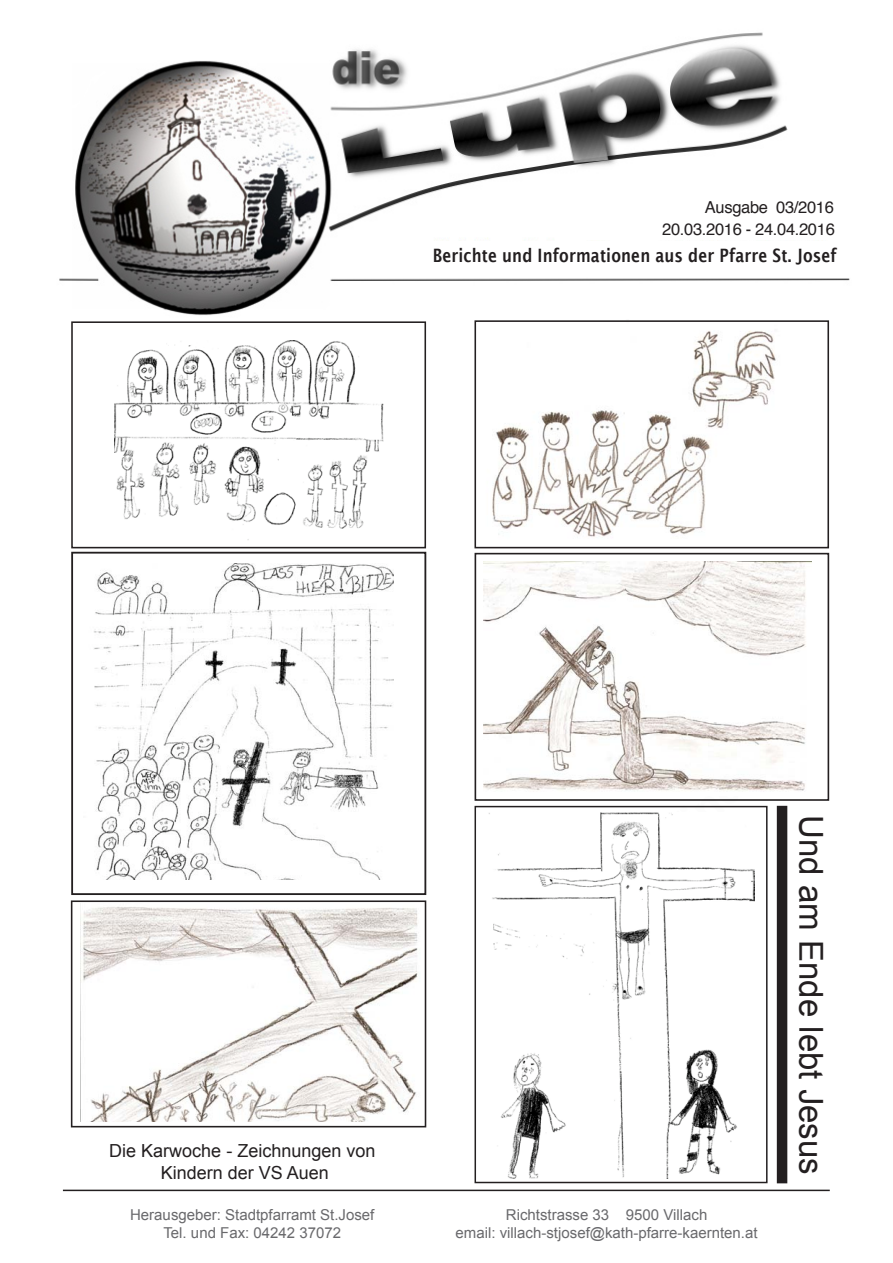
<style>
.page{position:relative;width:893px;height:1263px;background:#fff}
.page>*{position:absolute;margin:0;border:0;box-sizing:border-box;transform-origin:0 0}
.t1{font:33px "Arial";color:#231f20}
.t2{font:600 18.45px "Lucida Sans";letter-spacing:.01em;color:#231f20;scale:.82 1}
.t3{font:18px "Arial";color:#231f20}
.t4{font:16.5px "Helvetica";letter-spacing:-.02em;color:#231f20}
.t5{font:15px "Arial";color:#69696c}
</style>
<div class="page">
<img style="left:59px;top:32px;width:791px;height:292px">
<div style="left:583px;top:196px;width:255px;height:44px;background:#fff"></div>
<div style="left:433px;top:241px;width:422px;height:30px;background:#fff"></div>
<hr style="left:63px;top:1189px;width:767px;height:2px;background:#231f20">
<img style="left:477px;top:323px;width:306px;height:214px">
<img style="left:115px;top:340px;width:269px;height:200px">
<img style="left:80px;top:904px;width:338px;height:218px">
<img style="left:488px;top:812px;width:266px;height:366px">
<img style="left:94px;top:564px;width:300px;height:316px">
<img style="left:483px;top:561px;width:328px;height:230px">
<div style="left:474px;top:320px;width:355px;height:228px;border:2px solid #231f20"></div>
<div style="left:71px;top:552px;width:355px;height:343px;border:2px solid #231f20"></div>
<div style="left:475px;top:553px;width:354px;height:248px;border:2px solid #231f20"></div>
<div style="left:474px;top:806px;width:293px;height:377px;border:2px solid #231f20"></div>
<div style="left:71px;top:321px;width:355px;height:227px;border:2px solid #231f20"></div>
<div style="left:71px;top:900px;width:355px;height:227px;border:2px solid #231f20"></div>
<div style="left:777px;top:806px;width:10px;height:377px;background:#231f20"></div>
<p class="t4" style="left:705px;top:194px;width:130px">Ausgabe 03/2016</p>
<p class="t4" style="left:662px;top:217px;width:174px">20.03.2016 - 24.04.2016</p>
<p class="t2" style="left:433px;top:245px;width:494px">Berichte und Informationen aus der Pfarre St. Josef</p>
<p class="t3" style="left:109px;top:1139px;width:268px">Die Karwoche - Zeichnungen von</p>
<p class="t3" style="left:161px;top:1160px;width:170px">Kindern der VS Auen</p>
<p class="t5" style="left:130px;top:1205px;width:246px">Herausgeber: Stadtpfarramt St.Josef</p>
<p class="t5" style="left:163px;top:1223px;width:179px">Tel. und Fax: 04242 37072</p>
<p class="t5" style="left:506px;top:1205px;width:203px">Richtstrasse 33 9500 Villach</p>
<p class="t5" style="left:456px;top:1223px;width:303px">email: villach-stjosef@kath-pfarre-kaernten.at</p>
<p class="t1" style="left:833px;top:815px;width:361px;rotate:90deg">Und am Ende lebt Jesus</p>
</div>
